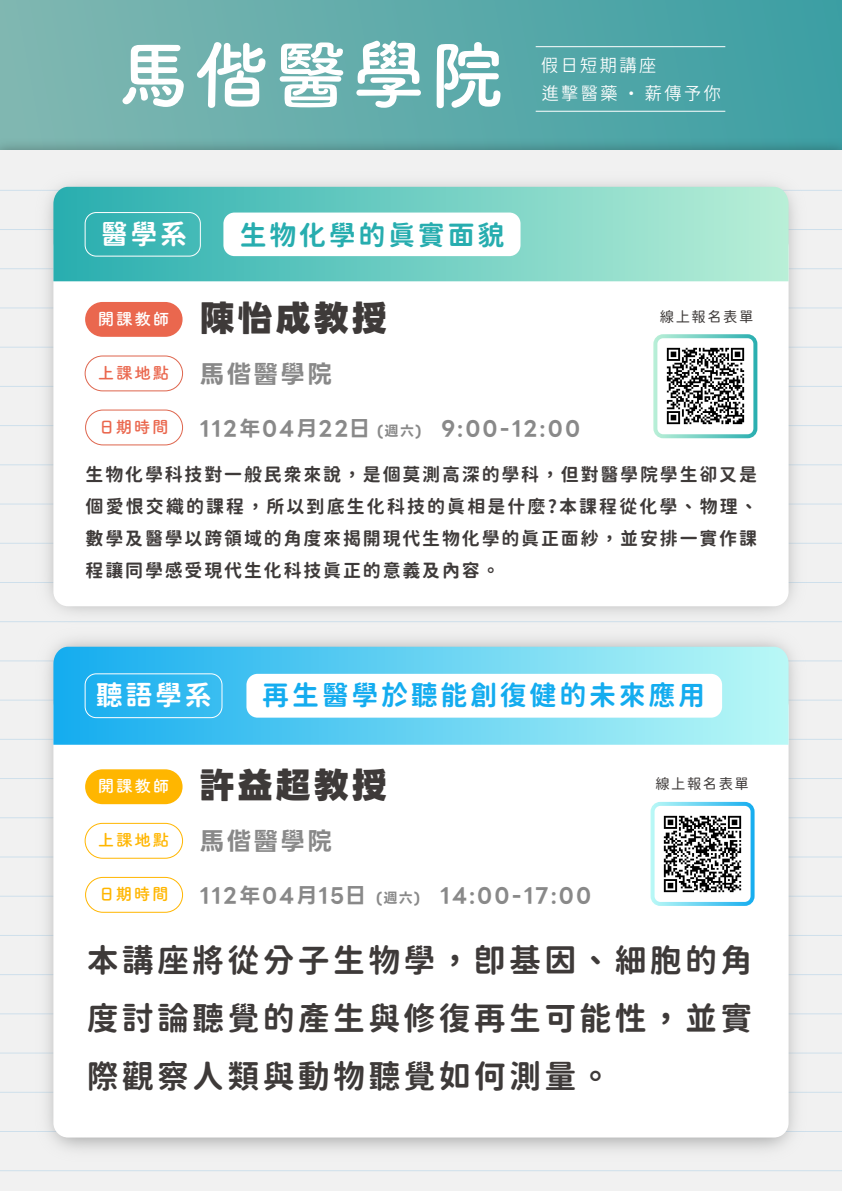
<style>
.page{position:relative;width:842px;height:1191px;background:#fff}
.page>*{position:absolute;margin:0;border:0;box-sizing:border-box;transform-origin:0 0}
.t1{font:700 74.5px "Tsuku A Rd Gothic";letter-spacing:.05em;color:#fff}
.t2{font:800 34.6px "LINE Seed JP OTF";letter-spacing:.1em;color:#3e3a39}
.t3{font:32px/58px "Gen Sen Maru Gothic TW Bold TTF";letter-spacing:.1em;color:#3e3a39;text-align:justify}
.t4{font:27px "Gen Sen Maru Gothic TW Bold TTF";letter-spacing:.1em;color:#14acef}
.t5{font:27px "Gen Sen Maru Gothic TW Bold TTF";letter-spacing:.1em;color:#27adaf}
.t6{font:27px "Gen Sen Maru Gothic TW Bold TTF";letter-spacing:.1em;color:#fff}
.t7{font:700 24.5px "LINE Seed JP OTF";letter-spacing:.1em;color:#898989}
.t8{font:700 20.9px "LINE Seed JP OTF";letter-spacing:.1em;color:#898989}
.t9{font:18px/32px "Gen Sen Maru Gothic TW Bold TTF";letter-spacing:.1em;color:#3e3a39;text-align:justify}
.t10{font:17.8px "Glow Sans TC";letter-spacing:.1em;color:#fff}
.t11{font:700 16.6px "Tsuku A Rd Gothic";letter-spacing:.1em;color:#fff}
.t12{font:700 16.6px "Tsuku A Rd Gothic";color:#ea674e}
.t13{font:700 16.6px "Tsuku A Rd Gothic";color:#ffb600}
.t14{font:14.4px "Gen Sen Maru Gothic TW Regular TTF";letter-spacing:.1em;color:#3e3a39}
.s1{font-family:"Koz Go Pr 6 N"}
.s2{font-size:14px}
</style>
<div class="page">
<div style="left:0;top:0;width:842px;height:151px;background:linear-gradient(to right,#80b7b0,#3c9ea3)"></div>
<div style="left:0;top:151px;width:842px;height:1040px;background:#f1f1f1"></div>
<hr style="left:0;top:190px;width:842px;height:1px;background:#4a9dd7">
<hr style="left:0;top:229px;width:842px;height:1px;background:#4a9dd7">
<hr style="left:0;top:268px;width:842px;height:1px;background:#4a9dd7">
<hr style="left:0;top:307px;width:842px;height:1px;background:#4a9dd7">
<hr style="left:0;top:347px;width:842px;height:1px;background:#4a9dd7">
<hr style="left:0;top:386px;width:842px;height:1px;background:#4a9dd7">
<hr style="left:0;top:425px;width:842px;height:1px;background:#4a9dd7">
<hr style="left:0;top:464px;width:842px;height:1px;background:#4a9dd7">
<hr style="left:0;top:503px;width:842px;height:1px;background:#4a9dd7">
<hr style="left:0;top:543px;width:842px;height:1px;background:#4a9dd7">
<hr style="left:0;top:582px;width:842px;height:1px;background:#4a9dd7">
<hr style="left:0;top:621px;width:842px;height:1px;background:#4a9dd7">
<hr style="left:0;top:660px;width:842px;height:1px;background:#4a9dd7">
<hr style="left:0;top:699px;width:842px;height:1px;background:#4a9dd7">
<hr style="left:0;top:739px;width:842px;height:1px;background:#4a9dd7">
<hr style="left:0;top:778px;width:842px;height:1px;background:#4a9dd7">
<hr style="left:0;top:817px;width:842px;height:1px;background:#4a9dd7">
<hr style="left:0;top:856px;width:842px;height:1px;background:#4a9dd7">
<hr style="left:0;top:895px;width:842px;height:1px;background:#4a9dd7">
<hr style="left:0;top:935px;width:842px;height:1px;background:#4a9dd7">
<hr style="left:0;top:974px;width:842px;height:1px;background:#4a9dd7">
<hr style="left:0;top:1013px;width:842px;height:1px;background:#4a9dd7">
<hr style="left:0;top:1052px;width:842px;height:1px;background:#4a9dd7">
<hr style="left:0;top:1091px;width:842px;height:1px;background:#4a9dd7">
<hr style="left:0;top:1131px;width:842px;height:1px;background:#4a9dd7">
<hr style="left:0;top:1170px;width:842px;height:1px;background:#4a9dd7">
<img style="left:21px;top:639px;width:800px;height:532px">
<img style="left:21px;top:183px;width:800px;height:439px">
<div style="left:53px;top:232px;width:735px;height:374px;background:#fff;border-radius:15px"></div>
<svg style="left:53px;top:187px;width:735px;height:94px;background:#73cfc4"></svg>
<div style="left:223px;top:212px;width:297px;height:44px;background:#fff;border-radius:11px"></div>
<div style="left:85px;top:212px;width:116px;height:45px;border:1px solid #fff;border-radius:11px"></div>
<div style="left:653px;top:334px;width:104px;height:104px;border:4px solid #fff;border-radius:8px"></div>
<div style="left:85px;top:302px;width:98px;height:35px;background:#ea674e;border-radius:17px"></div>
<div style="left:85px;top:355px;width:98px;height:36px;border:1px solid #de654d;border-radius:17px"></div>
<div style="left:85px;top:409px;width:98px;height:36px;border:1px solid #de654d;border-radius:17px"></div>
<div style="left:53px;top:692px;width:735px;height:445px;background:#fff;border-radius:15px"></div>
<svg style="left:53px;top:646px;width:735px;height:98px;background:#64d0f1"></svg>
<div style="left:246px;top:674px;width:476px;height:43px;background:#fff;border-radius:11px"></div>
<div style="left:650px;top:802px;width:104px;height:104px;border:4px solid #fff;border-radius:8px"></div>
<div style="left:85px;top:673px;width:137px;height:45px;border:1px solid #fff;border-radius:11px"></div>
<div style="left:85px;top:769px;width:98px;height:35px;background:#ffb600;border-radius:17px"></div>
<div style="left:85px;top:823px;width:98px;height:35px;border:1px solid #ffb600;border-radius:17px"></div>
<div style="left:85px;top:877px;width:98px;height:35px;border:1px solid #ffb600;border-radius:17px"></div>
<img style="left:666px;top:347px;width:79px;height:78px">
<img style="left:663px;top:815px;width:79px;height:78px">
<hr style="left:536px;top:46px;width:189px;height:1px;background:#fff">
<hr style="left:536px;top:111px;width:189px;height:1px;background:#fff">
<h1 class="t1" style="left:117px;top:17px;width:389px">馬偕醫學院</h1>
<p class="t10" style="left:541px;top:54px;width:117px">假日短期講座</p>
<p class="t10" style="left:541px;top:82px;width:181px">進擊醫藥 <span class="s1">・</span> 薪傳予你</p>
<h3 class="t6" style="left:101px;top:219px;width:88px">醫學系</h3>
<h3 class="t5" style="left:240px;top:219px;width:266px">生物化學的眞實面貌</h3>
<h2 class="t2" style="left:200px;top:299px;width:189px">陳怡成教授</h2>
<p class="t14" style="left:660px;top:308px;width:95px">線上報名表單</p>
<p class="t11" style="left:98px;top:305px;width:73px">開課教師</p>
<h3 class="t7" style="left:98px;top:360px;width:236px"><sup>上課地點</sup> 馬偕醫學院</h3>
<p class="t12" style="left:98px;top:413px;width:72px">日期時間</p>
<p class="t9" style="left:86px;top:458px;width:674px">生物化學科技對一般民眾來說，是個莫測高深的學科，但對醫學院學生卻又是個愛恨交織的課程，所以到底生化科技的眞相是什麼?本課程從化學、物理、數學及醫學以跨領域的角度來揭開現代生物化學的眞正面紗，並安排一實作課程讓同學感受現代生化科技眞正的意義及內容。</p>
<p class="t8" style="left:200px;top:416px;width:382px">112年04月22日 <span class="s2">(週六)</span> 9:00-12:00</p>
<h3 class="t6" style="left:96px;top:680px;width:118px">聽語學系</h3>
<h3 class="t4" style="left:262px;top:680px;width:444px">再生醫學於聽能創復健的未來應用</h3>
<h2 class="t2" style="left:200px;top:766px;width:189px">許益超教授</h2>
<p class="t11" style="left:98px;top:773px;width:73px">開課教師</p>
<h3 class="t7" style="left:98px;top:827px;width:236px"><sup>上課地點</sup> 馬偕醫學院</h3>
<p class="t13" style="left:98px;top:881px;width:72px">日期時間</p>
<p class="t8" style="left:200px;top:883px;width:393px">112年04月15日 <span class="s2">(週六)</span> 14:00-17:00</p>
<p class="t14" style="left:655px;top:775px;width:95px">線上報名表單</p>
<h3 class="t3" style="left:87px;top:931px;width:667px">本講座將從分子生物學，即基因、細胞的角度討論聽覺的產生與修復再生可能性，並實際觀察人類與動物聽覺如何測量。</h3>
</div>
